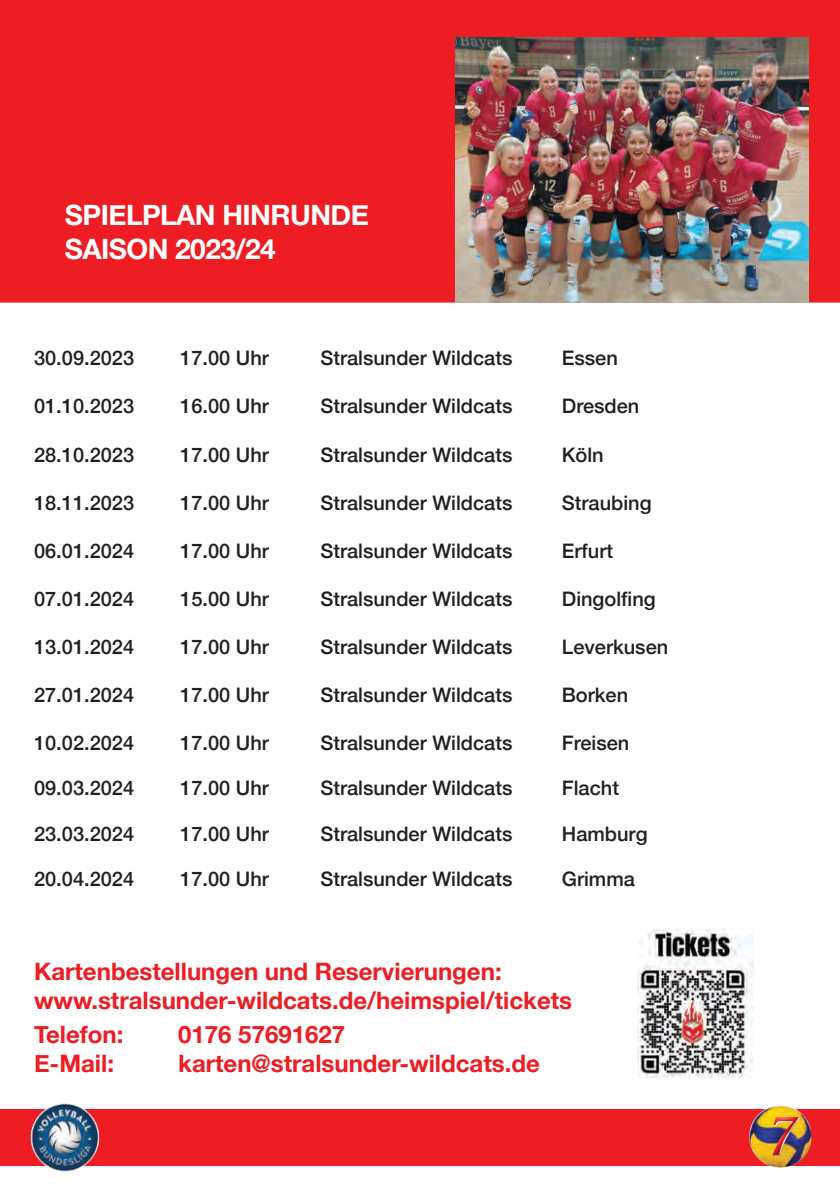
<style>
.page{position:relative;width:840px;height:1191px;background:#fff}
.page>*{position:absolute;margin:0;border:0;box-sizing:border-box;transform-origin:0 0}
.t1{font:italic 60px "Athelas";color:#fff}
.t2{font:700 28px/33.6px "Helvetica Neue";letter-spacing:-.02em;color:#fff}
.t3{font:700 24px/28.8px "Helvetica Neue";color:#ee1d23}
.t4{font:500 20px "Helvetica Neue";color:#231f20}
</style>
<div class="page">
<div style="left:0;top:0;width:839px;height:302px;background:#ee1d23"></div>
<div style="left:0;top:1108px;width:839px;height:57px;background:#ee1d23"></div>
<img style="left:748px;top:1105px;width:63px;height:62px;border-radius:31px">
<div style="left:762px;top:1107px;width:51px;height:64px;background:#231f20;opacity:.75"></div>
<img style="left:31px;top:1103px;width:68px;height:68px">
<div style="left:758px;top:1102px;width:52px;height:63px;background:#fff;opacity:.75"></div>
<div style="left:761px;top:1107px;width:51px;height:63px;background:#231f20;opacity:.75"></div>
<img style="left:637px;top:929px;width:116px;height:149px">
<img style="left:455px;top:37px;width:352px;height:265px">
<h2 class="t2" style="left:65px;top:199px;width:305px">SPIELPLAN HINRUNDE<br>SAISON 2023/24</h2>
<p class="t4" style="left:34px;top:342px;width:102px">30.09.2023</p>
<p class="t4" style="left:180px;top:342px;width:90px">17.00 Uhr</p>
<p class="t4" style="left:320px;top:342px;width:193px">Stralsunder Wildcats</p>
<p class="t4" style="left:561px;top:342px;width:57px">Essen</p>
<p class="t4" style="left:34px;top:390px;width:102px">01.10.2023</p>
<p class="t4" style="left:180px;top:390px;width:90px">16.00 Uhr</p>
<p class="t4" style="left:320px;top:390px;width:193px">Stralsunder Wildcats</p>
<p class="t4" style="left:561px;top:390px;width:79px">Dresden</p>
<p class="t4" style="left:34px;top:438px;width:102px">28.10.2023</p>
<p class="t4" style="left:180px;top:438px;width:90px">17.00 Uhr</p>
<p class="t4" style="left:320px;top:438px;width:193px">Stralsunder Wildcats</p>
<p class="t4" style="left:561px;top:438px;width:43px">Köln</p>
<p class="t4" style="left:34px;top:486px;width:102px">18.11.2023</p>
<p class="t4" style="left:180px;top:486px;width:90px">17.00 Uhr</p>
<p class="t4" style="left:320px;top:486px;width:193px">Stralsunder Wildcats</p>
<p class="t4" style="left:561px;top:486px;width:91px">Straubing</p>
<p class="t4" style="left:34px;top:534px;width:102px">06.01.2024</p>
<p class="t4" style="left:180px;top:534px;width:90px">17.00 Uhr</p>
<p class="t4" style="left:320px;top:534px;width:193px">Stralsunder Wildcats</p>
<p class="t4" style="left:561px;top:534px;width:53px">Erfurt</p>
<p class="t4" style="left:34px;top:582px;width:102px">07.01.2024</p>
<p class="t4" style="left:180px;top:582px;width:90px">15.00 Uhr</p>
<p class="t4" style="left:320px;top:582px;width:193px">Stralsunder Wildcats</p>
<p class="t4" style="left:561px;top:582px;width:95px">Dingolfing</p>
<p class="t4" style="left:34px;top:630px;width:102px">13.01.2024</p>
<p class="t4" style="left:180px;top:630px;width:90px">17.00 Uhr</p>
<p class="t4" style="left:320px;top:630px;width:193px">Stralsunder Wildcats</p>
<p class="t4" style="left:561px;top:630px;width:108px">Leverkusen</p>
<p class="t4" style="left:34px;top:678px;width:102px">27.01.2024</p>
<p class="t4" style="left:180px;top:678px;width:90px">17.00 Uhr</p>
<p class="t4" style="left:320px;top:678px;width:193px">Stralsunder Wildcats</p>
<p class="t4" style="left:561px;top:678px;width:68px">Borken</p>
<p class="t4" style="left:34px;top:726px;width:102px">10.02.2024</p>
<p class="t4" style="left:180px;top:726px;width:90px">17.00 Uhr</p>
<p class="t4" style="left:320px;top:726px;width:193px">Stralsunder Wildcats</p>
<p class="t4" style="left:561px;top:726px;width:69px">Freisen</p>
<p class="t4" style="left:34px;top:772px;width:102px">09.03.2024</p>
<p class="t4" style="left:180px;top:772px;width:90px">17.00 Uhr</p>
<p class="t4" style="left:320px;top:772px;width:193px">Stralsunder Wildcats</p>
<p class="t4" style="left:561px;top:772px;width:59px">Flacht</p>
<p class="t4" style="left:34px;top:817px;width:102px">23.03.2024</p>
<p class="t4" style="left:180px;top:817px;width:90px">17.00 Uhr</p>
<p class="t4" style="left:320px;top:817px;width:193px">Stralsunder Wildcats</p>
<p class="t4" style="left:561px;top:817px;width:87px">Hamburg</p>
<p class="t4" style="left:34px;top:863px;width:102px">20.04.2024</p>
<p class="t4" style="left:180px;top:863px;width:90px">17.00 Uhr</p>
<p class="t4" style="left:320px;top:863px;width:193px">Stralsunder Wildcats</p>
<p class="t4" style="left:561px;top:863px;width:74px">Grimma</p>
<p class="t3" style="left:34px;top:957px;width:539px">Kartenbestellungen und Reservierungen: www.stralsunder-wildcats.de/heimspiel/tickets</p>
<p class="t3" style="left:34px;top:1021px;width:91px">Telefon:</p>
<p class="t3" style="left:178px;top:1021px;width:168px">0176 57691627</p>
<p class="t3" style="left:34px;top:1049px;width:81px">E-Mail:</p>
<p class="t3" style="left:178px;top:1049px;width:363px">karten@stralsunder-wildcats.de</p>
<h1 class="t1" style="left:772px;top:1078px;width:27px">7</h1>
</div>
